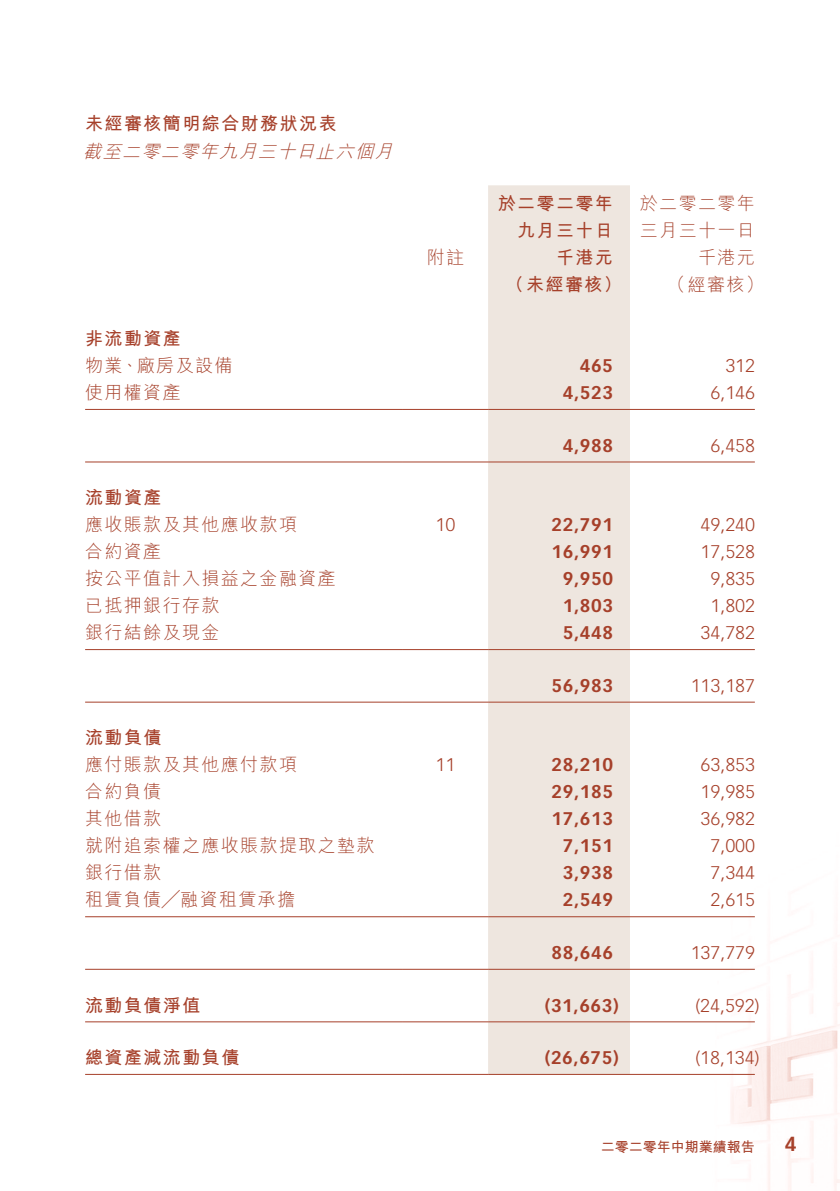
<style>
.page{position:relative;width:840px;height:1191px;background:#fff}
.page>*{position:absolute;margin:0;border:0;box-sizing:border-box;transform-origin:0 0}
.t1{font:700 20px "Vectora LT Std";color:#a6402a}
.t2{font:300 18px/27px "M Hei HK";letter-spacing:.075em;color:#a6402a}
.t3{font:300 18px "Vectora LT Std";letter-spacing:.025em;color:#a6402a}
.t4{font:700 18px "Vectora LT Std";letter-spacing:.03em;color:#a6402a}
.t5{font:700 18px/27px "M Hei HK";letter-spacing:.08em;color:#a6402a;text-align:right}
.t6{font:italic 300 18px "M Hei HK";color:#a6402a}
.t7{font:700 14px "M Hei HK";color:#a6402a}
</style>
<div class="page">
<img style="left:85px;top:185px;width:754px;height:1006px">
<div style="left:488px;top:185px;width:141px;height:889px;background:#eee6df"></div>
<hr style="left:85px;top:409px;width:318px;height:1px;background:#a6402a">
<hr style="left:403px;top:409px;width:85px;height:1px;background:#a6402a">
<hr style="left:488px;top:409px;width:141px;height:1px;background:#a6402a">
<hr style="left:629px;top:409px;width:125px;height:1px;background:#a6402a">
<hr style="left:85px;top:461px;width:318px;height:1px;background:#a6402a">
<hr style="left:403px;top:461px;width:85px;height:1px;background:#a6402a">
<hr style="left:488px;top:461px;width:141px;height:1px;background:#a6402a">
<hr style="left:629px;top:461px;width:125px;height:1px;background:#a6402a">
<hr style="left:85px;top:649px;width:318px;height:1px;background:#a6402a">
<hr style="left:403px;top:649px;width:85px;height:1px;background:#a6402a">
<hr style="left:488px;top:649px;width:141px;height:1px;background:#a6402a">
<hr style="left:629px;top:649px;width:125px;height:1px;background:#a6402a">
<hr style="left:85px;top:701px;width:318px;height:1px;background:#a6402a">
<hr style="left:403px;top:701px;width:85px;height:1px;background:#a6402a">
<hr style="left:488px;top:701px;width:141px;height:1px;background:#a6402a">
<hr style="left:629px;top:701px;width:125px;height:1px;background:#a6402a">
<hr style="left:85px;top:916px;width:318px;height:1px;background:#a6402a">
<hr style="left:403px;top:916px;width:85px;height:1px;background:#a6402a">
<hr style="left:488px;top:916px;width:141px;height:1px;background:#a6402a">
<hr style="left:629px;top:916px;width:125px;height:1px;background:#a6402a">
<hr style="left:85px;top:968px;width:318px;height:1px;background:#a6402a">
<hr style="left:403px;top:968px;width:85px;height:1px;background:#a6402a">
<hr style="left:488px;top:968px;width:141px;height:1px;background:#a6402a">
<hr style="left:629px;top:968px;width:125px;height:1px;background:#a6402a">
<hr style="left:85px;top:1021px;width:318px;height:1px;background:#a6402a">
<hr style="left:403px;top:1021px;width:85px;height:1px;background:#a6402a">
<hr style="left:488px;top:1021px;width:141px;height:1px;background:#a6402a">
<hr style="left:629px;top:1021px;width:125px;height:1px;background:#a6402a">
<hr style="left:85px;top:1074px;width:318px;height:1px;background:#a6402a">
<hr style="left:403px;top:1074px;width:85px;height:1px;background:#a6402a">
<hr style="left:488px;top:1074px;width:141px;height:1px;background:#a6402a">
<hr style="left:629px;top:1074px;width:125px;height:1px;background:#a6402a">
<p class="t5" style="left:85px;top:108px;width:253px">未經審核簡明綜合財務狀況表</p>
<p class="t6" style="left:83px;top:142px;width:315px">截至二零二零年九月三十日止六個月</p>
<p class="t5" style="left:497px;top:188px;width:117px">於二零二零年九月三十日</p>
<p class="t2" style="left:639px;top:190px;width:116px">於二零二零年三月三十一日</p>
<p class="t2" style="left:426px;top:244px;width:39px">附註</p>
<p class="t5" style="left:555px;top:242px;width:58px">千港元</p>
<p class="t2" style="left:697px;top:244px;width:58px">千港元</p>
<p class="t5" style="left:505px;top:269px;width:118px">（未經審核）</p>
<p class="t2" style="left:667px;top:271px;width:98px">（經審核）</p>
<p class="t5" style="left:85px;top:323px;width:97px">非流動資產</p>
<p class="t2" style="left:85px;top:352px;width:149px">物業、廠房及設備</p>
<p class="t4" style="left:579px;top:355px;width:35px">465</p>
<p class="t3" style="left:725px;top:355px;width:31px">312</p>
<p class="t2" style="left:85px;top:379px;width:97px">使用權資產</p>
<p class="t4" style="left:562px;top:382px;width:52px">4,523</p>
<p class="t3" style="left:710px;top:382px;width:45px">6,146</p>
<p class="t4" style="left:562px;top:434px;width:52px">4,988</p>
<p class="t3" style="left:710px;top:435px;width:45px">6,458</p>
<p class="t5" style="left:85px;top:482px;width:78px">流動資產</p>
<p class="t2" style="left:85px;top:511px;width:213px">應收賬款及其他應收款項</p>
<p class="t3" style="left:435px;top:514px;width:21px">10</p>
<p class="t4" style="left:551px;top:514px;width:63px">22,791</p>
<p class="t3" style="left:700px;top:514px;width:55px">49,240</p>
<p class="t2" style="left:85px;top:538px;width:78px">合約資產</p>
<p class="t4" style="left:551px;top:541px;width:63px">16,991</p>
<p class="t3" style="left:700px;top:541px;width:55px">17,528</p>
<p class="t2" style="left:85px;top:565px;width:252px">按公平值計入損益之金融資產</p>
<p class="t4" style="left:562px;top:568px;width:52px">9,950</p>
<p class="t3" style="left:710px;top:568px;width:45px">9,835</p>
<p class="t2" style="left:85px;top:592px;width:136px">已抵押銀行存款</p>
<p class="t4" style="left:562px;top:595px;width:52px">1,803</p>
<p class="t3" style="left:710px;top:595px;width:45px">1,802</p>
<p class="t2" style="left:85px;top:619px;width:136px">銀行結餘及現金</p>
<p class="t4" style="left:562px;top:622px;width:52px">5,448</p>
<p class="t3" style="left:700px;top:622px;width:55px">34,782</p>
<p class="t4" style="left:551px;top:674px;width:63px">56,983</p>
<p class="t3" style="left:690px;top:675px;width:65px">113,187</p>
<p class="t5" style="left:85px;top:722px;width:78px">流動負債</p>
<p class="t2" style="left:85px;top:751px;width:213px">應付賬款及其他應付款項</p>
<p class="t3" style="left:435px;top:754px;width:21px">11</p>
<p class="t4" style="left:551px;top:754px;width:63px">28,210</p>
<p class="t3" style="left:700px;top:754px;width:55px">63,853</p>
<p class="t2" style="left:85px;top:778px;width:78px">合約負債</p>
<p class="t4" style="left:551px;top:781px;width:63px">29,185</p>
<p class="t3" style="left:700px;top:781px;width:55px">19,985</p>
<p class="t2" style="left:85px;top:805px;width:78px">其他借款</p>
<p class="t4" style="left:551px;top:808px;width:63px">17,613</p>
<p class="t3" style="left:700px;top:808px;width:55px">36,982</p>
<p class="t2" style="left:85px;top:832px;width:291px">就附追索權之應收賬款提取之墊款</p>
<p class="t4" style="left:562px;top:835px;width:52px">7,151</p>
<p class="t3" style="left:710px;top:835px;width:45px">7,000</p>
<p class="t2" style="left:85px;top:859px;width:78px">銀行借款</p>
<p class="t4" style="left:562px;top:862px;width:52px">3,938</p>
<p class="t3" style="left:710px;top:862px;width:45px">7,344</p>
<p class="t2" style="left:85px;top:886px;width:211px">租賃負債╱融資租賃承擔</p>
<p class="t4" style="left:562px;top:889px;width:52px">2,549</p>
<p class="t3" style="left:710px;top:889px;width:45px">2,615</p>
<p class="t4" style="left:551px;top:941px;width:63px">88,646</p>
<p class="t3" style="left:690px;top:942px;width:65px">137,779</p>
<p class="t5" style="left:85px;top:990px;width:117px">流動負債淨值</p>
<p class="t4" style="left:544px;top:994px;width:75px">(31,663)</p>
<p class="t3" style="left:695px;top:994px;width:66px">(24,592)</p>
<p class="t5" style="left:85px;top:1042px;width:156px">總資產減流動負債</p>
<p class="t4" style="left:544px;top:1046px;width:75px">(26,675)</p>
<p class="t3" style="left:695px;top:1047px;width:66px">(18,134)</p>
<p class="t7" style="left:600px;top:1136px;width:155px">二零二零年中期業績報告</p>
<p class="t1" style="left:784px;top:1131px;width:13px">4</p>
</div>
